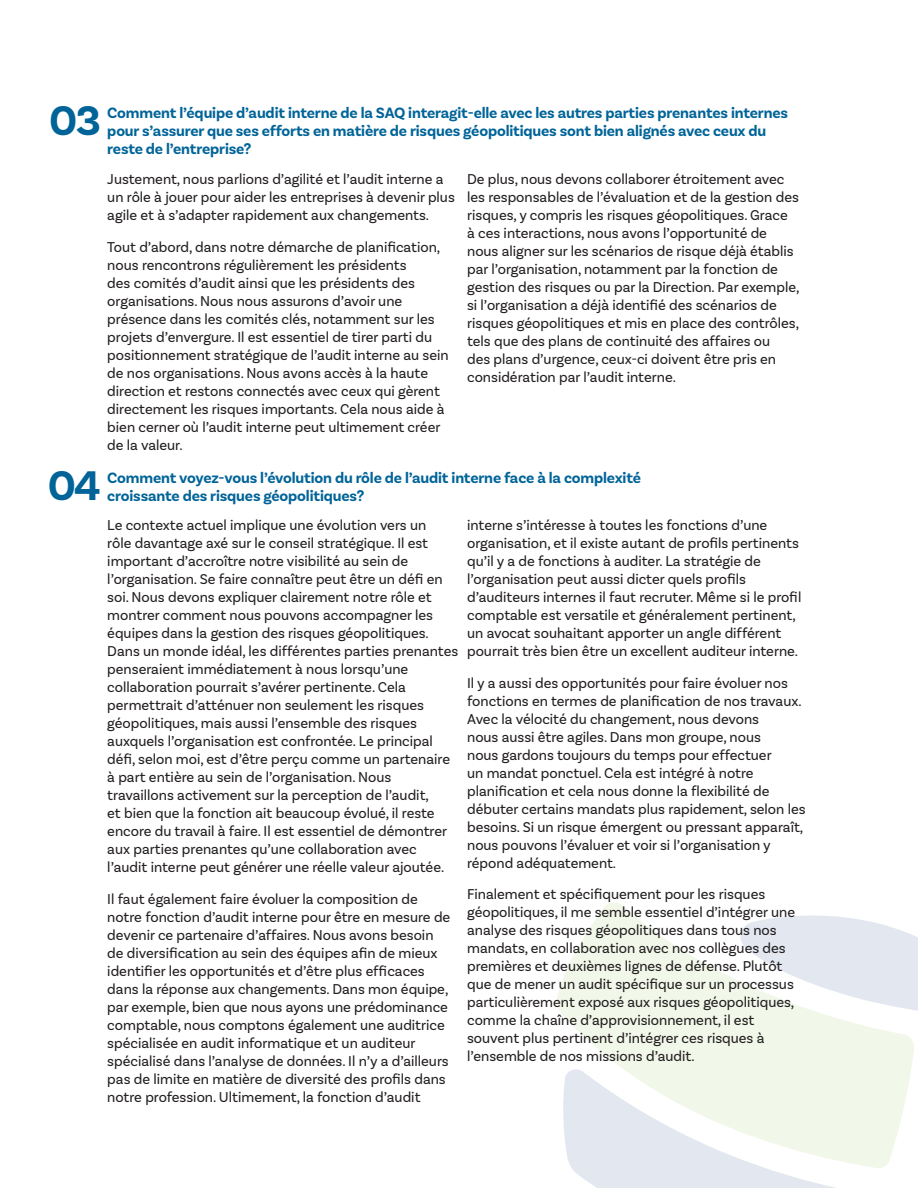
<style>
.page{position:relative;width:918px;height:1188px;background:#fff}
.page>*{position:absolute;margin:0;border:0;box-sizing:border-box;transform-origin:0 0}
.t1{font:700 43.5px "Basic Sans";color:#006498}
.t2{font:700 15.75px/18px "Basic Sans";letter-spacing:-.01em;color:#006498}
.t3{font:15px/18px "Basic Sans";color:#231f20}
</style>
<div class="page">
<svg style="left:557px;top:902px;width:358px;height:167px;fill:#f1f7e9"></svg>
<svg style="left:563px;top:1069px;width:348px;height:119px"></svg>
<h1 class="t1" style="left:49px;top:95px;width:53px">03</h1>
<p class="t2" style="left:107px;top:104px;width:682px">Comment l’équipe d’audit interne de la SAQ interagit-elle avec les autres parties prenantes internes pour s’assurer que ses efforts en matière de risques géopolitiques sont bien alignés avec ceux du reste de l’entreprise?</p>
<p class="t3" style="left:107px;top:170px;width:349px">Justement, nous parlions d’agilité et l’audit interne a un rôle à jouer pour aider les entreprises à devenir plus agile et à s’adapter rapidement aux changements.</p>
<p class="t3" style="left:107px;top:237px;width:343px">Tout d’abord, dans notre démarche de planification, nous rencontrons régulièrement les présidents<br>des comités d’audit ainsi que les présidents des organisations. Nous nous assurons d’avoir une présence dans les comités clés, notamment sur les projets d’envergure. Il est essentiel de tirer parti du positionnement stratégique de l’audit interne au sein de nos organisations. Nous avons accès à la haute direction et restons connectés avec ceux qui gèrent directement les risques importants. Cela nous aide à bien cerner où l’audit interne peut ultimement créer de la valeur.</p>
<p class="t3" style="left:467px;top:170px;width:334px">De plus, nous devons collaborer étroitement avec les responsables de l’évaluation et de la gestion des risques, y compris les risques géopolitiques. Grace<br>à ces interactions, nous avons l’opportunité de nous aligner sur les scénarios de risque déjà établis par l’organisation, notamment par la fonction de gestion des risques ou par la Direction. Par exemple, si l’organisation a déjà identifié des scénarios de risques géopolitiques et mis en place des contrôles, tels que des plans de continuité des affaires ou<br>des plans d’urgence, ceux-ci doivent être pris en considération par l’audit interne.</p>
<h1 class="t1" style="left:48px;top:460px;width:55px">04</h1>
<p class="t2" style="left:107px;top:469px;width:535px">Comment voyez-vous l’évolution du rôle de l’audit interne face à la complexité croissante des risques géopolitiques?</p>
<p class="t3" style="left:107px;top:516px;width:352px">Le contexte actuel implique une évolution vers un<br>rôle davantage axé sur le conseil stratégique. Il est important d’accroître notre visibilité au sein de l’organisation. Se faire connaître peut être un défi en soi. Nous devons expliquer clairement notre rôle et montrer comment nous pouvons accompagner les équipes dans la gestion des risques géopolitiques.<br>Dans un monde idéal, les différentes parties prenantes penseraient immédiatement à nous lorsqu’une collaboration pourrait s’avérer pertinente. Cela permettrait d’atténuer non seulement les risques géopolitiques, mais aussi l’ensemble des risques auxquels l’organisation est confrontée. Le principal défi, selon moi, est d’être perçu comme un partenaire à part entière au sein de l’organisation. Nous travaillons activement sur la perception de l’audit,<br>et bien que la fonction ait beaucoup évolué, il reste encore du travail à faire. Il est essentiel de démontrer aux parties prenantes qu’une collaboration avec l’audit interne peut générer une réelle valeur ajoutée.</p>
<p class="t3" style="left:107px;top:890px;width:345px">Il faut également faire évoluer la composition de notre fonction d’audit interne pour être en mesure de devenir ce partenaire d’affaires. Nous avons besoin de diversification au sein des équipes afin de mieux identifier les opportunités et d’être plus efficaces dans la réponse aux changements. Dans mon équipe, par exemple, bien que nous ayons une prédominance comptable, nous comptons également une auditrice spécialisée en audit informatique et un auditeur spécialisé dans l’analyse de données. Il n’y a d’ailleurs pas de limite en matière de diversité des profils dans notre profession. Ultimement, la fonction d’audit</p>
<p class="t3" style="left:467px;top:516px;width:336px">interne s’intéresse à toutes les fonctions d’une organisation, et il existe autant de profils pertinents qu’il y a de fonctions à auditer. La stratégie de l’organisation peut aussi dicter quels profils d’auditeurs internes il faut recruter. Même si le profil comptable est versatile et généralement pertinent, un avocat souhaitant apporter un angle différent pourrait très bien être un excellent auditeur interne.</p>
<p class="t3" style="left:467px;top:674px;width:340px">Il y a aussi des opportunités pour faire évoluer nos fonctions en termes de planification de nos travaux.<br>Avec la vélocité du changement, nous devons<br>nous aussi être agiles. Dans mon groupe, nous<br>nous gardons toujours du temps pour effectuer<br>un mandat ponctuel. Cela est intégré à notre planification et cela nous donne la flexibilité de débuter certains mandats plus rapidement, selon les besoins. Si un risque émergent ou pressant apparaît, nous pouvons l’évaluer et voir si l’organisation y répond adéquatement.</p>
<p class="t3" style="left:467px;top:885px;width:329px">Finalement et spécifiquement pour les risques géopolitiques, il me semble essentiel d’intégrer une analyse des risques géopolitiques dans tous nos mandats, en collaboration avec nos collègues des premières et deuxièmes lignes de défense. Plutôt que de mener un audit spécifique sur un processus particulièrement exposé aux risques géopolitiques, comme la chaîne d’approvisionnement, il est souvent plus pertinent d’intégrer ces risques à l’ensemble de nos missions d’audit.</p>
</div>
